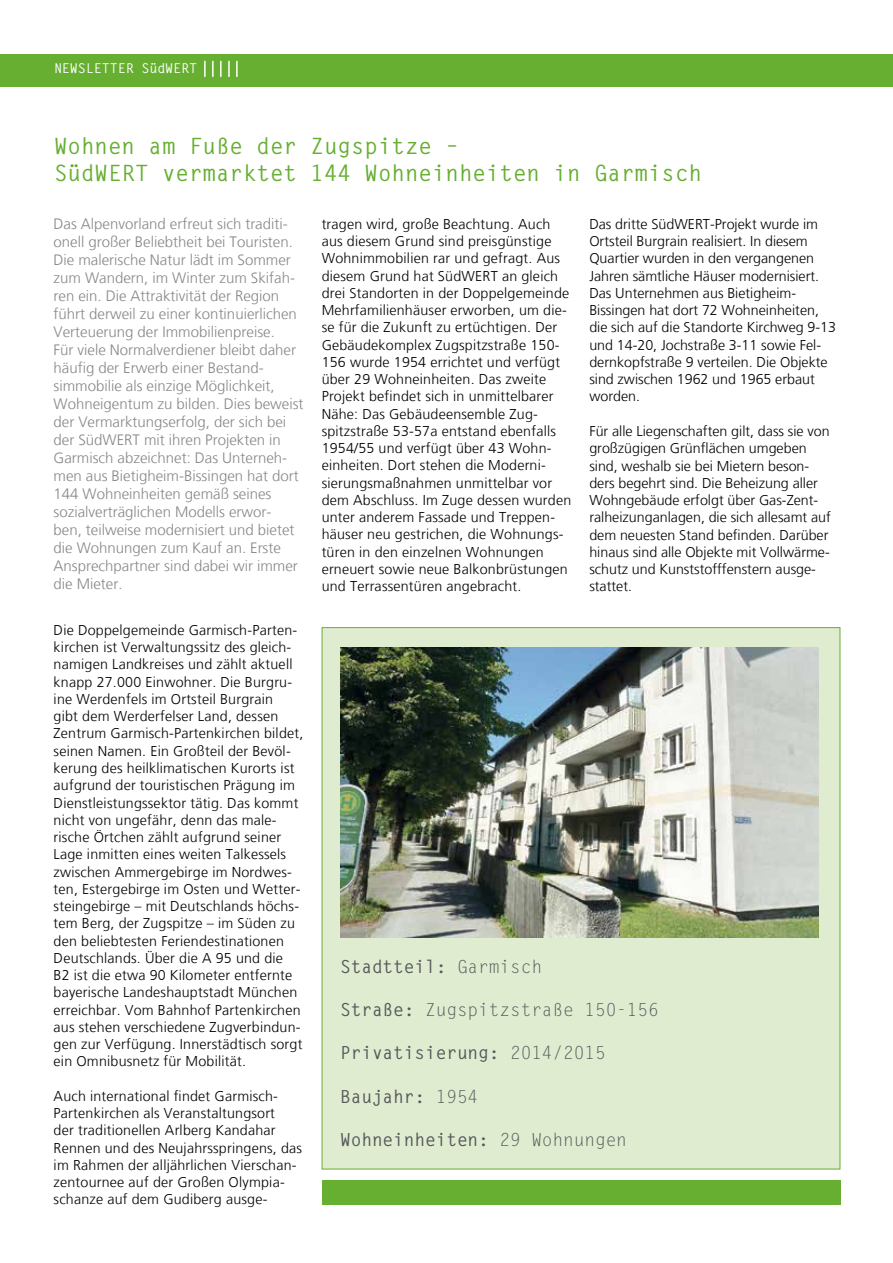
<style>
.page{position:relative;width:893px;height:1263px;background:#fff}
.page>*{position:absolute;margin:0;border:0;box-sizing:border-box;transform-origin:0 0}
.t1{font:700 22.5px/27px "Letter Gothic Std";color:#66af31}
.t2{font:700 18px "Letter Gothic Std";letter-spacing:-.01em;color:#56585a}
.t3{font:18px "Letter Gothic Std";letter-spacing:-.01em;color:#56585a}
.t4{font:300 15px/18px "Frutiger LT";color:#848789}
.t5{font:300 14.25px/17.2px "Frutiger LT";letter-spacing:.015em;color:#000}
.t6{font:700 13.5px "Letter Gothic Std";letter-spacing:-.01em;color:#fff}
.s1{font-weight:400}
.s2{font-weight:700}
</style>
<div class="page">
<div style="left:0;top:54px;width:893px;height:32px;background:#66af31"></div>
<svg style="left:204px;top:61px;width:2px;height:16px"></svg>
<svg style="left:212px;top:61px;width:2px;height:16px"></svg>
<svg style="left:220px;top:61px;width:2px;height:16px"></svg>
<svg style="left:228px;top:61px;width:2px;height:16px"></svg>
<svg style="left:236px;top:61px;width:2px;height:16px"></svg>
<div style="left:322px;top:627px;width:518px;height:542px;background:#dfecd0"></div>
<img style="left:340px;top:647px;width:479px;height:291px">
<div style="left:322px;top:1180px;width:518px;height:25px;background:#66af31"></div>
<p class="t6" style="left:54px;top:60px;width:145px">NEWSLETTER SüdWERT</p>
<h1 class="t1" style="left:54px;top:133px;width:650px">Wohnen am Fuße der Zugspitze –<br>SüdWERT vermarktet 144 Wohneinheiten in Garmisch</h1>
<p class="t4" style="left:54px;top:215px;width:251px">Das Alpenvorland erfreut sich traditi&shy;onell großer Beliebtheit bei Touristen.<br>Die malerische Natur lädt im Sommer zum Wandern, im Winter zum Skifah&shy;ren ein. Die Attraktivität der Region führt derweil zu einer kontinuierlichen Verteuerung der Immobilienpreise.<br>Für viele Normalverdiener bleibt daher häufig der Erwerb einer Bestand&shy;simmobilie als einzige Möglichkeit, Wohneigentum zu bilden. Dies beweist der Vermarktungserfolg, der sich bei der SüdWERT mit ihren Projekten in Garmisch abzeichnet: Das Unterneh&shy;men aus Bietigheim-Bissingen hat dort 144 Wohneinheiten gemäß seines sozialverträglichen Modells erwor&shy;ben, teilweise modernisiert und bietet die Wohnungen zum Kauf an. Erste Ansprechpartner sind dabei wir immer die Mieter.</p>
<p class="t5" style="left:54px;top:622px;width:251px">Die Doppelgemeinde Garmisch-Parten&shy;kirchen ist Verwaltungssitz des gleich&shy;namigen Landkreises und zählt aktuell knapp 27.000 Einwohner. Die Burgru&shy;ine Werdenfels im Ortsteil Burgrain<br>gibt dem Werderfelser Land, dessen Zentrum Garmisch-Partenkirchen bildet, seinen Namen. Ein Großteil der Bevöl&shy;kerung des heilklimatischen Kurorts ist aufgrund der touristischen Prägung im Dienstleistungssektor tätig. Das kommt nicht von ungefähr, denn das male&shy;rische Örtchen zählt aufgrund seiner Lage inmitten eines weiten Talkessels zwischen Ammergebirge im Nordwes&shy;ten, Estergebirge im Osten und Wetter&shy;steingebirge – mit Deutschlands höchs&shy;tem Berg, der Zugspitze – im Süden zu den beliebtesten Feriendestinationen Deutschlands. Über die A 95 und die<br>B2 ist die etwa 90 Kilometer entfernte bayerische Landeshauptstadt München erreichbar. Vom Bahnhof Partenkirchen aus stehen verschiedene Zugverbindun&shy;gen zur Verfügung. Innerstädtisch sorgt ein Omnibusnetz für Mobilität.</p>
<p class="t5" style="left:54px;top:1087px;width:250px">Auch international findet Garmisch-Partenkirchen als Veranstaltungsort<br>der traditionellen Arlberg Kandahar Rennen und des Neujahrsspringens, das im Rahmen der alljährlichen Vierschan&shy;zentournee auf der Großen Olympia&shy;schanze auf dem Gudiberg ausge-</p>
<p class="t5" style="left:322px;top:215px;width:251px">tragen wird, große Beachtung. Auch aus diesem Grund sind preisgünstige Wohnimmobilien rar und gefragt. Aus diesem Grund hat SüdWERT an gleich drei Standorten in der Doppelgemeinde Mehrfamilienhäuser erworben, um die&shy;se für die Zukunft zu ertüchtigen. Der Gebäudekomplex Zugspitzstraße 150- 156 wurde 1954 errichtet und verfügt über 29 Wohneinheiten. Das zweite Projekt befindet sich in unmittelbarer Nähe: Das Gebäudeensemble Zug&shy;spitzstraße 53-57a entstand ebenfalls 1954/55 und verfügt über 43 Wohn&shy;einheiten. Dort stehen die Moderni&shy;sierungsmaßnahmen unmittelbar vor dem Abschluss. Im Zuge dessen wurden unter anderem Fassade und Treppen&shy;häuser neu gestrichen, die Wohnungs&shy;türen in den einzelnen Wohnungen erneuert sowie neue Balkonbrüstungen und Terrassentüren angebracht.</p>
<p class="t5" style="left:589px;top:216px;width:248px">Das dritte SüdWERT-Projekt wurde im Ortsteil Burgrain realisiert. In diesem Quartier wurden in den vergangenen Jahren sämtliche Häuser modernisiert.<br>Das Unternehmen aus Bietigheim-Bissingen hat dort 72 Wohneinheiten, die sich auf die Standorte Kirchweg 9-13 und 14-20, Jochstraße 3-11 sowie Fel&shy;dernkopfstraße 9 verteilen. Die Objekte sind zwischen 1962 und 1965 erbaut worden.</p>
<p class="t5" style="left:589px;top:423px;width:243px">Für alle Liegenschaften gilt, dass sie von großzügigen Grünflächen umgeben sind, weshalb sie bei Mietern beson&shy;ders begehrt sind. Die Beheizung aller Wohngebäude erfolgt über Gas-Zent&shy;ralheizunganlagen, die sich allesamt auf dem neuesten Stand befinden. Darüber hinaus sind alle Objekte mit Vollwärme&shy;schutz und Kunststofffenstern ausge&shy;stattet.</p>
<p class="t2" style="left:340px;top:955px;width:203px">Stadtteil: <span class="s1">Garmisch</span></p>
<p class="t3" style="left:340px;top:999px;width:320px"><span class="s2">Straße:</span> Zugspitzstraße 150-156</p>
<p class="t2" style="left:340px;top:1042px;width:267px">Privatisierung: <span class="s1">2014/2015</span></p>
<p class="t2" style="left:340px;top:1085px;width:140px">Baujahr: <span class="s1">1954</span></p>
<p class="t2" style="left:340px;top:1128px;width:288px">Wohneinheiten: <span class="s1">29 Wohnungen</span></p>
</div>
